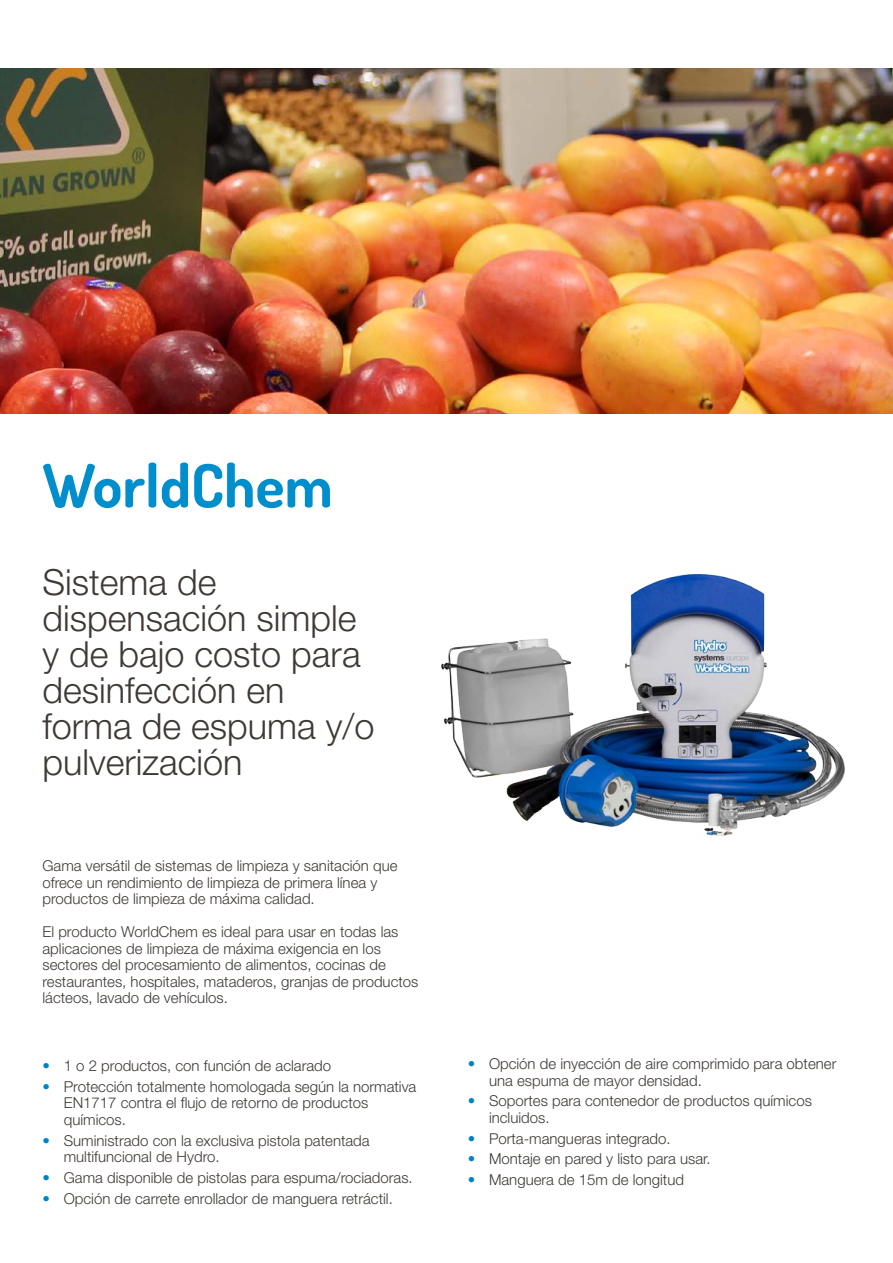
<style>
.page{position:relative;width:893px;height:1263px;background:#fff}
.page>*{position:absolute;margin:0;border:0;box-sizing:border-box;transform-origin:0 0}
.t1{font:700 60px "Dosis";color:#008ecd}
.t2{font:300 36px/36px "Helvetica Neue";color:#3e3935}
.t3{font:300 15px/16.5px "Helvetica Neue";color:#3e3935}
.s1{color:#0082c9}
</style>
<div class="page">
<img style="left:0;top:68px;width:893px;height:346px">
<img style="left:441px;top:574px;width:404px;height:262px">
<h1 class="t1" style="left:43px;top:447px;width:292px">WorldChem</h1>
<h2 class="t2" style="left:43px;top:563px;width:334px">Sistema de dispensación simple y de bajo costo para desinfección en forma de espuma y/o pulverización</h2>
<p class="t3" style="left:43px;top:857px;width:357px">Gama versátil de sistemas de limpieza y sanitación que ofrece un rendimiento de limpieza de primera línea y productos de limpieza de máxima calidad.</p>
<p class="t3" style="left:43px;top:923px;width:377px">El producto WorldChem es ideal para usar en todas las aplicaciones de limpieza de máxima exigencia en los sectores del procesamiento de alimentos, cocinas de restaurantes, hospitales, mataderos, granjas de productos lácteos, lavado de vehículos.</p>
<p class="t3" style="left:43px;top:1057px;width:290px"><span class="s1">•</span> 1 o 2 productos, con función de aclarado</p>
<p class="t3" style="left:64px;top:1078px;width:354px;text-indent:-21px"><span class="s1">•</span> Protección totalmente homologada según la normativa<br>EN1717 contra el flujo de retorno de productos químicos.</p>
<p class="t3" style="left:64px;top:1132px;width:307px;text-indent:-21px"><span class="s1">•</span> Suministrado con la exclusiva pistola patentada multifuncional de Hydro.</p>
<p class="t3" style="left:43px;top:1169px;width:372px"><span class="s1">•</span> Gama disponible de pistolas para espuma/rociadoras.</p>
<p class="t3" style="left:43px;top:1190px;width:352px"><span class="s1">•</span> Opción de carrete enrollador de manguera retráctil.</p>
<p class="t3" style="left:489px;top:1055px;width:349px;text-indent:-21px"><span class="s1">•</span> Opción de inyección de aire comprimido para obtener una espuma de mayor densidad.</p>
<p class="t3" style="left:489px;top:1092px;width:324px;text-indent:-21px"><span class="s1">•</span> Soportes para contenedor de productos químicos incluidos.</p>
<p class="t3" style="left:468px;top:1129px;width:204px"><span class="s1">•</span> Porta-mangueras integrado.</p>
<p class="t3" style="left:468px;top:1150px;width:244px"><span class="s1">•</span> Montaje en pared y listo para usar.</p>
<p class="t3" style="left:468px;top:1171px;width:218px"><span class="s1">•</span> Manguera de 15m de longitud</p>
</div>
